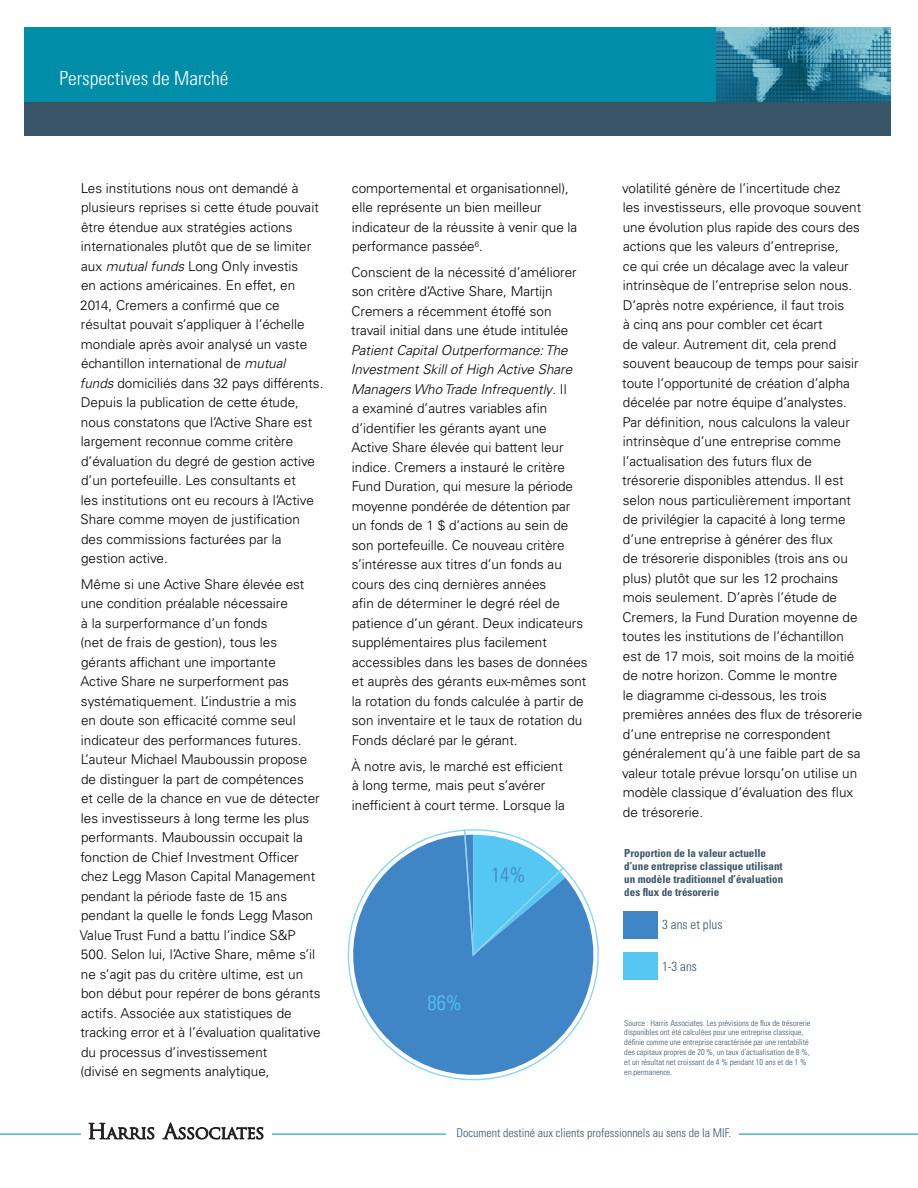
<style>
.page{position:relative;width:918px;height:1188px;background:#fff}
.page>*{position:absolute;margin:0;border:0;box-sizing:border-box;transform-origin:0 0}
.t1{font:300 condensed 20.7px "Univers LT Std";color:#4085c6}
.t2{font:300 condensed 20.7px "Univers LT Std";color:#55c7f2}
.t3{font:300 condensed 19.5px "Univers LT Std";color:#fff}
.text{font:300 13.5px/19.5px "Univers LT Std";color:#000}
.t4{font:300 condensed 13.05px "Univers LT Std";color:#385466}
.t5{font:300 condensed 12px "Univers LT Std";color:#385466}
.t6{font:700 condensed 11.1px/13.2px "Univers LT Std";color:#385466}
.t7{font:300 condensed 8.25px/9.9px "Univers LT Std";color:#385466}
.s1{font-style:italic}
</style>
<div class="page">
<div style="left:25px;top:27px;width:691px;height:76px;background:#008da8"></div>
<svg style="left:716px;top:27px;width:175px;height:76px;background:#3a859e"></svg>
<div style="left:25px;top:103px;width:866px;height:33px;background:#385466"></div>
<hr style="left:0;top:1134px;width:918px;height:1px;background:#008da8">
<div style="left:446px;top:1123px;width:293px;height:19px;background:#fff"></div>
<div style="left:81px;top:1105px;width:190px;height:52px;background:#fff"></div>
<svg style="left:89px;top:1123px;width:65px;height:16px"></svg>
<svg style="left:163px;top:1123px;width:100px;height:16px"></svg>
<div style="left:624px;top:911px;width:34px;height:27px;background:#4085c6"></div>
<div style="left:624px;top:952px;width:34px;height:27px;background:#55c7f2"></div>
<svg style="left:347px;top:829px;width:252px;height:252px"></svg>
<svg style="left:463px;top:829px;width:102px;height:128px;background:#64b5e3"></svg>
<h2 class="t3" style="left:60px;top:66px;width:170px">Perspectives de Marché</h2>
<p class="text" style="left:80px;top:178px;width:245px">Les institutions nous ont demandé à plusieurs reprises si cette étude pouvait être étendue aux stratégies actions internationales plutôt que de se limiter aux <span class="s1">mutual funds</span> Long Only investis<br>en actions américaines. En effet, en 2014, Cremers a confirmé que ce résultat pouvait s’appliquer à l’échelle mondiale après avoir analysé un vaste échantillon international de <span class="s1">mutual<br>funds</span> domiciliés dans 32 pays différents.<br>Depuis la publication de cette étude, nous constatons que l’Active Share est largement reconnue comme critère d’évaluation du degré de gestion active d’un portefeuille. Les consultants et<br>les institutions ont eu recours à l’Active Share comme moyen de justification des commissions facturées par la gestion active.</p>
<p class="text" style="left:80px;top:574px;width:242px">Même si une Active Share élevée est une condition préalable nécessaire<br>à la surperformance d’un fonds<br>(net de frais de gestion), tous les gérants affichant une importante<br>Active Share ne surperforment pas systématiquement. L’industrie a mis<br>en doute son efficacité comme seul indicateur des performances futures.<br>L’auteur Michael Mauboussin propose de distinguer la part de compétences<br>et celle de la chance en vue de détecter les investisseurs à long terme les plus performants. Mauboussin occupait la fonction de Chief Investment Officer chez Legg Mason Capital Management pendant la période faste de 15 ans pendant la quelle le fonds Legg Mason Value Trust Fund a battu l’indice S&amp;P 500. Selon lui, l’Active Share, même s’il ne s’agit pas du critère ultime, est un bon début pour repérer de bons gérants actifs. Associée aux statistiques de tracking error et à l’évaluation qualitative du processus d’investissement<br>(divisé en segments analytique,</p>
<p class="text" style="left:352px;top:178px;width:227px">comportemental et organisationnel), elle représente un bien meilleur indicateur de la réussite à venir que la performance passée<sup>6</sup>.</p>
<p class="text" style="left:351px;top:262px;width:238px">Conscient de la nécessité d’améliorer son critère d’Active Share, Martijn Cremers a récemment étoffé son travail initial dans une étude intitulée <span class="s1">Patient Capital Outperformance: The Investment Skill of High Active Share Managers Who Trade Infrequently</span>. Il<br>a examiné d’autres variables afin d’identifier les gérants ayant une<br>Active Share élevée qui battent leur indice. Cremers a instauré le critère Fund Duration, qui mesure la période moyenne pondérée de détention par un fonds de 1 $ d’actions au sein de son portefeuille. Ce nouveau critère s’intéresse aux titres d’un fonds au cours des cinq dernières années<br>afin de déterminer le degré réel de patience d’un gérant. Deux indicateurs supplémentaires plus facilement accessibles dans les bases de données et auprès des gérants eux-mêmes sont la rotation du fonds calculée à partir de son inventaire et le taux de rotation du Fonds déclaré par le gérant.</p>
<p class="text" style="left:351px;top:756px;width:215px">À notre avis, le marché est efficient à long terme, mais peut s’avérer inefficient à court terme. Lorsque la</p>
<p class="t1" style="left:491px;top:862px;width:36px">14%</p>
<p class="t2" style="left:428px;top:990px;width:36px">86%</p>
<p class="text" style="left:622px;top:178px;width:242px">volatilité génère de l’incertitude chez<br>les investisseurs, elle provoque souvent une évolution plus rapide des cours des actions que les valeurs d’entreprise,<br>ce qui crée un décalage avec la valeur intrinsèque de l’entreprise selon nous.<br>D’après notre expérience, il faut trois<br>à cinq ans pour combler cet écart<br>de valeur. Autrement dit, cela prend souvent beaucoup de temps pour saisir toute l’opportunité de création d’alpha décelée par notre équipe d’analystes.<br>Par définition, nous calculons la valeur intrinsèque d’une entreprise comme l’actualisation des futurs flux de trésorerie disponibles attendus. Il est selon nous particulièrement important de privilégier la capacité à long terme d’une entreprise à générer des flux<br>de trésorerie disponibles (trois ans ou plus) plutôt que sur les 12 prochains mois seulement. D’après l’étude de Cremers, la Fund Duration moyenne de toutes les institutions de l’échantillon est de 17 mois, soit moins de la moitié de notre horizon. Comme le montre<br>le diagramme ci-dessous, les trois premières années des flux de trésorerie d’une entreprise ne correspondent généralement qu’à une faible part de sa valeur totale prévue lorsqu’on utilise un modèle classique d’évaluation des flux de trésorerie.</p>
<p class="t6" style="left:624px;top:846px;width:160px">Proportion de la valeur actuelle d’une entreprise classique utilisant un modèle traditionnel d’évaluation des flux de trésorerie</p>
<p class="t4" style="left:662px;top:917px;width:62px">3 ans et plus</p>
<p class="t4" style="left:662px;top:958px;width:36px">1-3 ans</p>
<p class="t7" style="left:624px;top:1018px;width:188px">Source : Harris Associates. Les prévisions de flux de trésorerie disponibles ont été calculées pour une entreprise classique, définie comme une entreprise caractérisée par une rentabilité des capitaux propres de 20 %, un taux d’actualisation de 8 %, et un résultat net croissant de 4 % pendant 10 ans et de 1 % en permanence.</p>
<p class="t5" style="left:456px;top:1125px;width:276px">Document destiné aux clients professionnels au sens de la MIF.</p>
</div>
